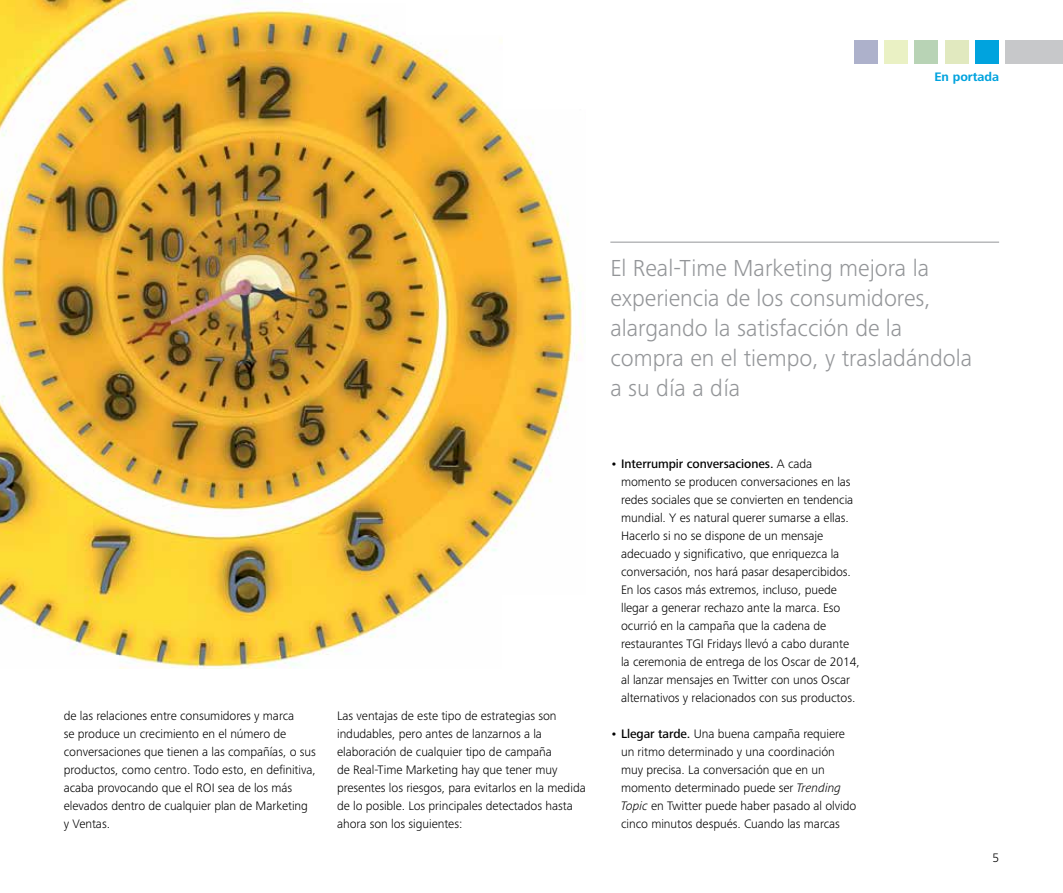
<style>
.page{position:relative;width:1063px;height:893px;background:#fff}
.page>*{position:absolute;margin:0;border:0;box-sizing:border-box;transform-origin:0 0}
.t1{font:300 24px/30px "Frutiger Next Pro";color:#939598}
.t2{font:300 12.75px/18px "Frutiger Next Pro";letter-spacing:-.005em;color:#000}
.t3{font:700 12.75px "Frutiger Next Pro";color:#00a3de}
.s1{font-weight:500}
.s2{font-style:italic}
</style>
<div class="page">
<div style="left:975px;top:40px;width:24px;height:24px;background:#00a3de"></div>
<div style="left:1006px;top:40px;width:57px;height:24px;background:#c7c8ca"></div>
<div style="left:945px;top:40px;width:24px;height:24px;background:#e1e9bf"></div>
<div style="left:914px;top:40px;width:24px;height:24px;background:#b8d3b5"></div>
<div style="left:884px;top:40px;width:24px;height:24px;background:#eaf1c4"></div>
<div style="left:854px;top:40px;width:24px;height:24px;background:#adb1cb"></div>
<img style="left:0;top:0;width:582px;height:668px">
<div style="left:502px;top:595px;width:83px;height:80px;background:#fff"></div>
<div style="left:503px;top:0;width:86px;height:108px;background:#fff"></div>
<div style="left:406px;top:0;width:183px;height:34px;background:#fff"></div>
<hr style="left:303px;top:0;width:183px;height:3px;background:#fff">
<hr style="left:610px;top:242px;width:389px;height:1px;background:#939598">
<p class="t3" style="left:934px;top:70px;width:66px">En portada</p>
<p class="t2" style="left:64px;top:707px;width:254px">de las relaciones entre consumidores y marca<br>se produce un crecimiento en el número de conversaciones que tienen a las compañías, o sus productos, como centro. Todo esto, en definitiva, acaba provocando que el ROI sea de los más elevados dentro de cualquier plan de Marketing y Ventas.</p>
<p class="t2" style="left:337px;top:707px;width:250px">Las ventajas de este tipo de estrategias son indudables, pero antes de lanzarnos a la elaboración de cualquier tipo de campaña<br>de Real-Time Marketing hay que tener muy presentes los riesgos, para evitarlos en la medida de lo posible. Los principales detectados hasta ahora son los siguientes:</p>
<h1 class="t1" style="left:610px;top:253px;width:363px">El Real-Time Marketing mejora la experiencia de los consumidores, alargando la satisfacción de la compra en el tiempo, y trasladándola a su día a día</h1>
<p class="t2" style="left:621px;top:455px;width:240px;text-indent:-11px"><span class="s1">• Interrumpir conversaciones.</span> A cada momento se producen conversaciones en las redes sociales que se convierten en tendencia mundial. Y es natural querer sumarse a ellas.<br>Hacerlo si no se dispone de un mensaje adecuado y significativo, que enriquezca la conversación, nos hará pasar desapercibidos.<br>En los casos más extremos, incluso, puede llegar a generar rechazo ante la marca. Eso ocurrió en la campaña que la cadena de restaurantes TGI Fridays llevó a cabo durante la ceremonia de entrega de los Oscar de 2014, al lanzar mensajes en Twitter con unos Oscar alternativos y relacionados con sus productos.</p>
<p class="t2" style="left:621px;top:725px;width:237px;text-indent:-11px"><span class="s1">• Llegar tarde.</span> Una buena campaña requiere un ritmo determinado y una coordinación muy precisa. La conversación que en un momento determinado puede ser <span class="s2">Trending Topic</span> en Twitter puede haber pasado al olvido cinco minutos después. Cuando las marcas</p>
<p class="t2" style="left:992px;top:849px;width:8px">5</p>
</div>
